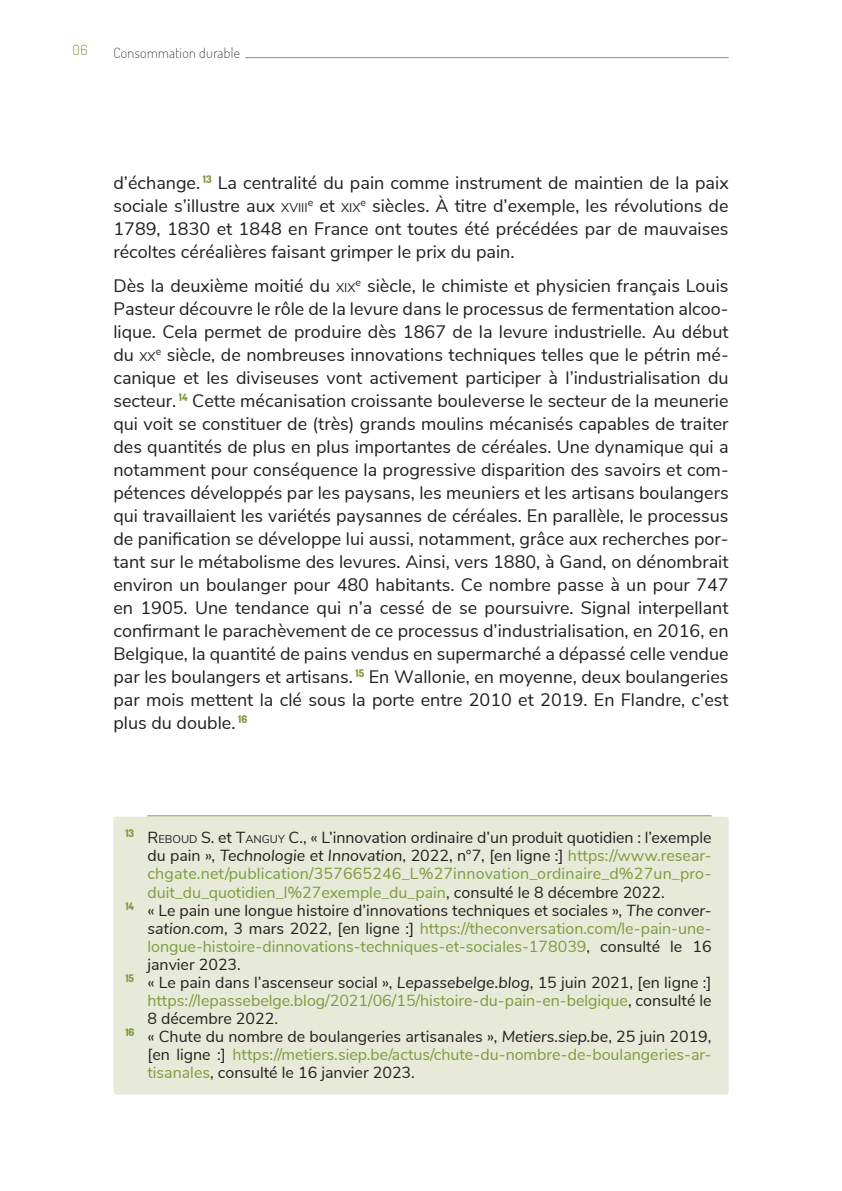
<style>
.page{position:relative;width:842px;height:1191px;background:#fff}
.page>*{position:absolute;margin:0;border:0;box-sizing:border-box;transform-origin:0 0}
.t1{font:18px/23px "Nunito Sans";color:#231f20;text-align:justify}
.t2{font:16px "Nunito Sans";color:#7e9a3e}
.t3{font:16px "Nunito Sans";color:#231f20}
.t4{font:200 14px "Dosis";letter-spacing:.025em;color:#231f20}
.t5{font:300 14px "Dosis";color:#7e9a3e}
.t6{font:12.6px "Nunito Sans";color:#231f20}
.s1{font-size:12.6px}
.s2{font-size:18px}
.s3{font-style:inherit}
.s4{font-size:11.2px}
.s5{font-style:italic}
.s6{color:#7e9a3e}
.s7{color:#231f20}
.s8{font-style:italic;color:#231f20}
</style>
<div class="page">
<hr style="left:113px;top:57px;width:616px;height:1px;background:#7e9a3e">
<div style="left:108px;top:52px;width:137px;height:10px;background:#fff"></div>
<div style="left:113px;top:816px;width:616px;height:278px;background:#e7ead9;border-radius:3px"></div>
<hr style="left:147px;top:815px;width:564px;height:1px;background:#7e9a3e">
<p class="t5" style="left:73px;top:41px;width:17px">06</p>
<p class="t4" style="left:113px;top:44px;width:128px">Consommation durable</p>
<p class="t1" style="left:113px;top:170px;width:617px">d’échange. <sup>13</sup> La centralité du pain comme instrument de maintien de la paix sociale s’illustre aux <span class="s1">XVIII</span></p>
<p class="t1" style="left:113px;top:193px;width:617px;text-indent:247px"><sup>e</sup> siècles. À titre d’exemple, les révolutions de 1789, 1830 et 1848 en France ont toutes été précédées par de mauvaises récoltes céréalières faisant grimper le prix du pain.</p>
<p class="t1" style="left:113px;top:273px;width:617px">Dès la deuxième moitié du <span class="s1">XIX</span><sup>e</sup> siècle, le chimiste et physicien français Louis Pasteur découvre le rôle de la levure dans le processus de fermentation alcoo&shy;lique. Cela permet de produire dès 1867 de la levure industrielle. Au début du <span class="s1">XX</span><sup>e</sup> siècle, de nombreuses innovations techniques telles que le pétrin mé&shy;canique et les diviseuses vont activement participer à l’industrialisation du secteur. <sup>14</sup> Cette mécanisation croissante bouleverse le secteur de la meunerie qui voit se constituer de (très) grands moulins mécanisés capables de traiter des quantités de plus en plus importantes de céréales. Une dynamique qui a notamment pour conséquence la progressive disparition des savoirs et com&shy;pétences développés par les paysans, les meuniers et les artisans boulangers qui travaillaient les variétés paysannes de céréales. En parallèle, le processus de panification se développe lui aussi, notamment, grâce aux recherches por&shy;tant sur le métabolisme des levures. Ainsi, vers 1880, à Gand, on dénombrait environ un boulanger pour 480 habitants. Ce nombre passe à un pour 747 en 1905. Une tendance qui n’a cessé de se poursuivre. Signal interpellant confirmant le parachèvement de ce processus d’industrialisation, en 2016, en Belgique, la quantité de pains vendus en supermarché a dépassé celle vendue par les boulangers et artisans. <sup>15</sup> En Wallonie, en moyenne, deux boulangeries par mois mettent la clé sous la porte entre 2010 et 2019. En Flandre, c’est plus du double. <sup>16</sup></p>
<p class="t6" style="left:308px;top:198px;width:54px"><sup>e</sup> <span class="s2">et</span> XIX</p>
<p class="t3" style="left:125px;top:826px;width:588px"><sup>13</sup> <span class="s3">R</span><span class="s4">EBOUD</span> S. et <span class="s3">T</span><span class="s4">ANGUY</span> C., « L’innovation ordinaire d’un produit quotidien : l’exemple</p>
<p class="t3" style="left:147px;top:844px;width:566px">du pain », <span class="s5">Technologie et Innovation</span>, 2022, n°7, [en ligne :] <span class="s6">https://www.resear-</span></p>
<p class="t2" style="left:147px;top:862px;width:566px">chgate.net/publication/357665246_L%27innovation_ordinaire_d%27un_pro-</p>
<p class="t2" style="left:147px;top:880px;width:519px">duit_du_quotidien_l%27exemple_du_pain<span class="s7">, consulté le 8 décembre 2022.</span></p>
<p class="t3" style="left:125px;top:898px;width:588px"><sup>14</sup> « Le pain une longue histoire d’innovations techniques et sociales », <span class="s5">The conver-</span></p>
<p class="t2" style="left:147px;top:916px;width:566px"><span class="s8">sation.com</span><span class="s7">, 3 mars 2022, [en ligne :]</span> https://theconversation.com/le-pain-une-</p>
<p class="t2" style="left:147px;top:934px;width:566px">longue-histoire-dinnovations-techniques-et-sociales-178039<span class="s7">, consulté le 16</span></p>
<p class="t3" style="left:147px;top:952px;width:95px">janvier 2023.</p>
<p class="t3" style="left:125px;top:970px;width:588px"><sup>15</sup> « Le pain dans l’ascenseur social », <span class="s5">Lepassebelge.blog</span>, 15 juin 2021, [en ligne :]</p>
<p class="t2" style="left:147px;top:988px;width:566px">https://lepassebelge.blog/2021/06/15/histoire-du-pain-en-belgique<span class="s7">, consulté le</span></p>
<p class="t3" style="left:147px;top:1006px;width:132px">8 décembre 2022.</p>
<p class="t3" style="left:125px;top:1024px;width:588px"><sup>16</sup> « Chute du nombre de boulangeries artisanales », <span class="s5">Metiers.siep.be</span>, 25 juin 2019,</p>
<p class="t2" style="left:147px;top:1042px;width:566px"><span class="s7">[en ligne :]</span> https://metiers.siep.be/actus/chute-du-nombre-de-boulangeries-ar-</p>
<p class="t3" style="left:147px;top:1060px;width:269px"><span class="s6">tisanales</span>, consulté le 16 janvier 2023.</p>
</div>
